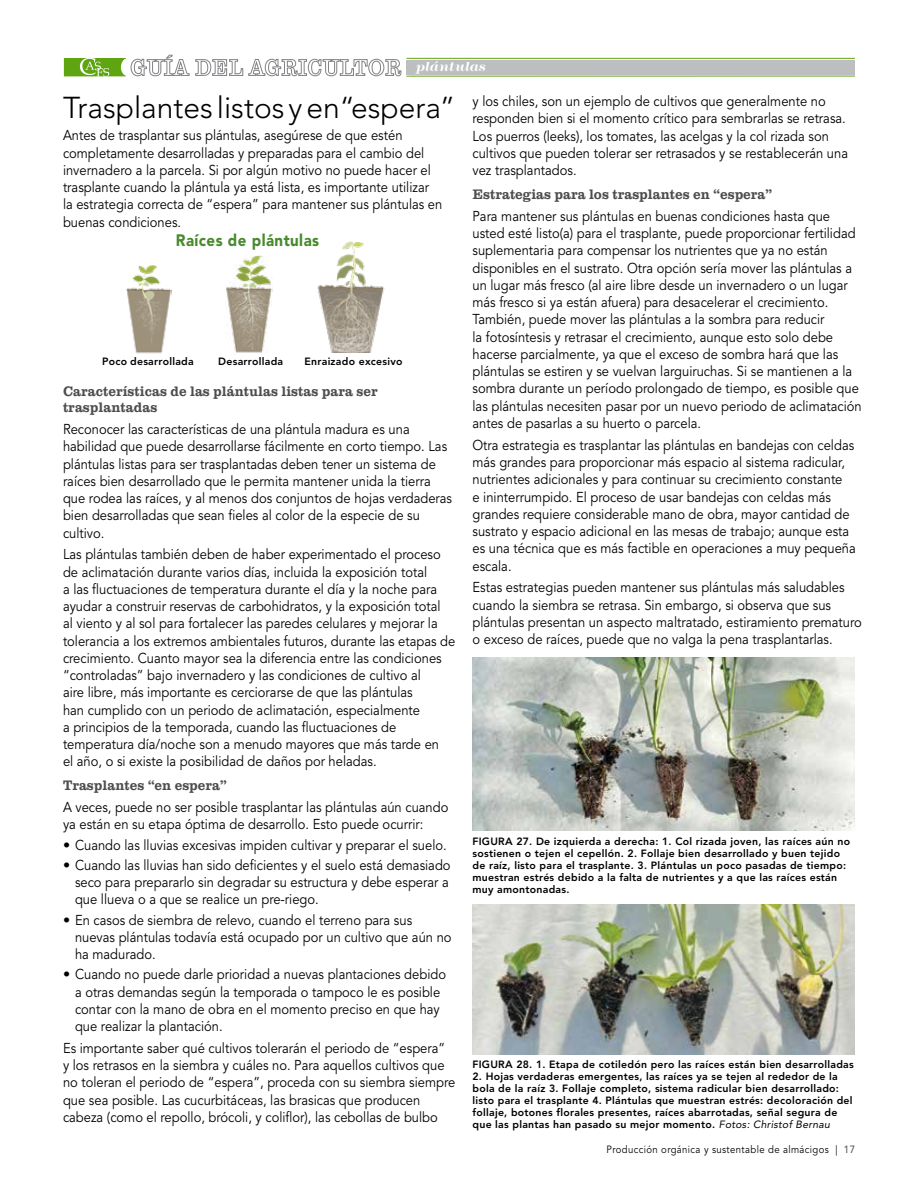
<style>
.page{position:relative;width:918px;height:1188px;background:#fff}
.page>*{position:absolute;margin:0;border:0;box-sizing:border-box;transform-origin:0 0}
.t1{font:900 16.5px "Avenir LT Std";letter-spacing:.03em;color:#488a2d;scale:.91 1}
.t2{font:14.25px/17.2px "Avenir LT Std";color:#000;scale:.91 1}
.t3{font:14.25px/17.2px "Avenir LT Std";color:#000}
.t4{font:700 14.25px/16.5px "Clarendon";color:#4d4d4f;scale:.95 1}
.t5{font:italic 700 13.65px "Modern 216";color:#fff}
.t6{font:800 10.5px/12px "Avenir LT Std";letter-spacing:.025em;color:#000}
.t7{font:10.5px "Avenir LT Std";letter-spacing:.04em;color:#000;scale:.91 1}
.s1{font-size:13.2px}
.s2{font-weight:300;font-size:30px}
.s3{font-weight:400;font-style:italic}
.s4{font-weight:500;color:#58595b}
</style>
<div class="page">
<hr style="left:406px;top:58px;width:449px;height:1px;background:#5fa511">
<hr style="left:406px;top:76px;width:449px;height:1px;background:#5fa511">
<div style="left:407px;top:60px;width:448px;height:14px;background:#bcbec0"></div>
<svg style="left:64px;top:55px;width:338px;height:22px"></svg>
<img style="left:472px;top:657px;width:383px;height:173px">
<img style="left:226px;top:256px;width:46px;height:98px">
<img style="left:317px;top:241px;width:68px;height:111px">
<img style="left:126px;top:265px;width:46px;height:89px">
<img style="left:472px;top:904px;width:383px;height:150px">
<p class="t5" style="left:416px;top:58px;width:72px"><span class="s1">pl</span>án<span class="s1">t</span>u<span class="s1">l</span>as</p>
<p class="t2" style="left:472px;top:93px;width:414px;text-indent:-410px"><span class="s2">Trasplantes listos y en “espera”</span> y los chiles, son un ejemplo de cultivos que generalmente no responden bien si el momento crítico para sembrarlas se retrasa.<br>Los puerros (leeks), los tomates, las acelgas y la col rizada son cultivos que pueden tolerar ser retrasados y se restablecerán una vez trasplantados.</p>
<p class="t4" style="left:472px;top:186px;width:317px">Estrategias para los trasplantes en “espera”</p>
<p class="t2" style="left:472px;top:208px;width:429px">Para mantener sus plántulas en buenas condiciones hasta que usted esté listo(a) para el trasplante, puede proporcionar fertilidad suplementaria para compensar los nutrientes que ya no están disponibles en el sustrato. Otra opción sería mover las plántulas a un lugar más fresco (al aire libre desde un invernadero o un lugar más fresco si ya están afuera) para desacelerar el crecimiento.<br>También, puede mover las plántulas a la sombra para reducir<br>la fotosíntesis y retrasar el crecimiento, aunque esto solo debe hacerse parcialmente, ya que el exceso de sombra hará que las plántulas se estiren y se vuelvan larguiruchas. Si se mantienen a la sombra durante un período prolongado de tiempo, es posible que las plántulas necesiten pasar por un nuevo periodo de aclimatación antes de pasarlas a su huerto o parcela.</p>
<p class="t2" style="left:472px;top:437px;width:423px">Otra estrategia es trasplantar las plántulas en bandejas con celdas más grandes para proporcionar más espacio al sistema radicular, nutrientes adicionales y para continuar su crecimiento constante<br>e ininterrumpido. El proceso de usar bandejas con celdas más grandes requiere considerable mano de obra, mayor cantidad de sustrato y espacio adicional en las mesas de trabajo; aunque esta es una técnica que es más factible en operaciones a muy pequeña escala.</p>
<p class="t2" style="left:472px;top:579px;width:429px">Estas estrategias pueden mantener sus plántulas más saludables cuando la siembra se retrasa. Sin embargo, si observa que sus plántulas presentan un aspecto maltratado, estiramiento prematuro o exceso de raíces, puede que no valga la pena trasplantarlas.</p>
<p class="t2" style="left:63px;top:127px;width:418px">Antes de trasplantar sus plántulas, asegúrese de que estén completamente desarrolladas y preparadas para el cambio del invernadero a la parcela. Si por algún motivo no puede hacer el trasplante cuando la plántula ya está lista, es importante utilizar la estrategia correcta de “espera” para mantener sus plántulas en buenas condiciones.</p>
<p class="t1" style="left:176px;top:231px;width:159px">Raíces de plántulas</p>
<p class="t6" style="left:102px;top:356px;width:93px">Poco desarrollada</p>
<p class="t6" style="left:218px;top:356px;width:66px">Desarrollada</p>
<p class="t6" style="left:304px;top:355px;width:100px">Enraizado excesivo</p>
<p class="t4" style="left:63px;top:383px;width:333px">Características de las plántulas listas para ser trasplantadas</p>
<p class="t2" style="left:63px;top:421px;width:429px">Reconocer las características de una plántula madura es una habilidad que puede desarrollarse fácilmente en corto tiempo. Las plántulas listas para ser trasplantadas deben tener un sistema de raíces bien desarrollado que le permita mantener unida la tierra que rodea las raíces, y al menos dos conjuntos de hojas verdaderas bien desarrolladas que sean fieles al color de la especie de su cultivo.</p>
<p class="t2" style="left:63px;top:546px;width:433px">Las plántulas también deben de haber experimentado el proceso de aclimatación durante varios días, incluida la exposición total<br>a las fluctuaciones de temperatura durante el día y la noche para ayudar a construir reservas de carbohidratos, y la exposición total<br>al viento y al sol para fortalecer las paredes celulares y mejorar la tolerancia a los extremos ambientales futuros, durante las etapas de crecimiento. Cuanto mayor sea la diferencia entre las condiciones “controladas” bajo invernadero y las condiciones de cultivo al<br>aire libre, más importante es cerciorarse de que las plántulas<br>han cumplido con un periodo de aclimatación, especialmente<br>a principios de la temporada, cuando las fluctuaciones de temperatura día/noche son a menudo mayores que más tarde en<br>el año, o si existe la posibilidad de daños por heladas.</p>
<p class="t4" style="left:63px;top:777px;width:174px">Trasplantes “en espera”</p>
<p class="t2" style="left:63px;top:799px;width:425px">A veces, puede no ser posible trasplantar las plántulas aún cuando ya están en su etapa óptima de desarrollo. Esto puede ocurrir:</p>
<p class="t3" style="left:63px;top:837px;width:385px">• Cuando las lluvias excesivas impiden cultivar y preparar el suelo.</p>
<p class="t3" style="left:75px;top:857px;width:377px;text-indent:-12px">• Cuando las lluvias han sido deficientes y el suelo está demasiado seco para prepararlo sin degradar su estructura y debe esperar a que llueva o a que se realice un pre-riego.</p>
<p class="t3" style="left:75px;top:912px;width:378px;text-indent:-12px">• En casos de siembra de relevo, cuando el terreno para sus nuevas plántulas todavía está ocupado por un cultivo que aún no ha madurado.</p>
<p class="t3" style="left:75px;top:966px;width:373px;text-indent:-12px">• Cuando no puede darle prioridad a nuevas plantaciones debido a otras demandas según la temporada o tampoco le es posible contar con la mano de obra en el momento preciso en que hay que realizar la plantación.</p>
<p class="t2" style="left:63px;top:1040px;width:433px">Es importante saber qué cultivos tolerarán el periodo de “espera”<br>y los retrasos en la siembra y cuáles no. Para aquellos cultivos que no toleran el periodo de “espera”, proceda con su siembra siempre que sea posible. Las cucurbitáceas, las brasicas que producen cabeza (como el repollo, brócoli, y coliflor), las cebollas de bulbo</p>
<p class="t6" style="left:472px;top:835px;width:379px">FIGURA 27. De izquierda a derecha: 1. Col rizada joven, las raíces aún no sostienen o tejen el cepellón. 2. Follaje bien desarrollado y buen tejido de raíz, listo para el trasplante. 3. Plántulas un poco pasadas de tiempo: muestran estrés debido a la falta de nutrientes y a que las raíces están muy amontonadas.</p>
<p class="t6" style="left:472px;top:1058px;width:383px">FIGURA 28. 1. Etapa de cotiledón pero las raíces están bien desarrolladas</p>
<p class="t6" style="left:472px;top:1070px;width:382px">2. Hojas verdaderas emergentes, las raíces ya se tejen al rededor de la bola de la raíz 3. Follaje completo, sistema radicular bien desarrollado: listo para el trasplante 4. Plántulas que muestran estrés: decoloración del follaje, botones florales presentes, raíces abarrotadas, señal segura de que las plantas han pasado su mejor momento. <span class="s3">Fotos: Christof Bernau</span></p>
<p class="t7" style="left:607px;top:1144px;width:274px">Producción orgánica y sustentable de almácigos | <span class="s4">17</span></p>
</div>
